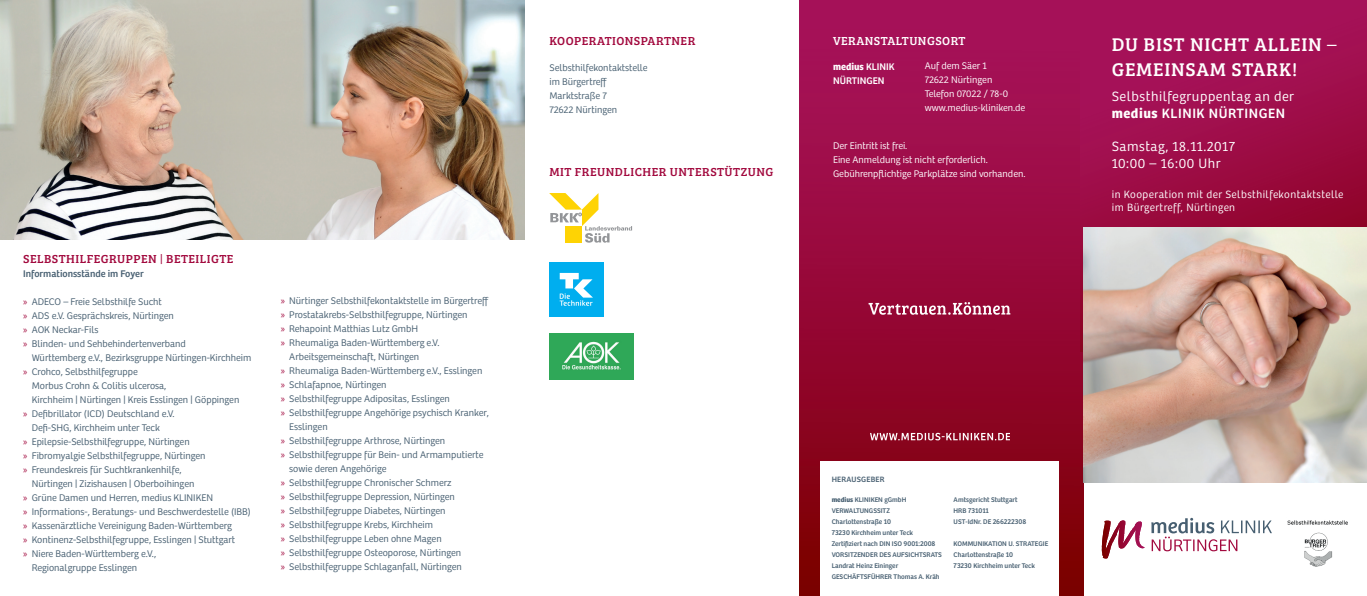
<style>
.page{position:relative;width:1367px;height:596px;background:#fff}
.page>*{position:absolute;margin:0;border:0;box-sizing:border-box;transform-origin:0 0}
.t1{font:19px/25px "Bree Serif";letter-spacing:.04em;color:#fff}
.t2{font:300 14px/16.8px "Bree";letter-spacing:.04em;color:#fff}
.t3{font:12px "Bree Serif";letter-spacing:.04em;color:#a2093e}
.t4{font:12px "Bree Serif";letter-spacing:.04em;color:#fff}
.t5{font:300 11px/13.2px "Bree";letter-spacing:.04em;color:#fff}
.t6{font:300 10px/14px "Bree";color:#475f71}
.t7{font:300 10px/14px "Bree";color:#fff}
.t8{font:10px "Bree";color:#475f71}
.t9{font:10px/14px "Bree";color:#fff}
.t10{font:8px "Bree";letter-spacing:.025em;color:#475f71}
.t11{font:7.3px "Bree";color:#475f71}
.t12{font:7px/11px "Bree";color:#475f71}
.s1{font-family:"Bree";font-weight:300}
.s2{font-family:"Myriad Pro";font-weight:400;color:#a2093e}
.s3{font-weight:700}
.s4{font-size:7.3px}
.s5{font-size:7px}
.s6{font-weight:400}
</style>
<div class="page">
<div style="left:799px;top:0;width:284px;height:595px;background:linear-gradient(to bottom,#ab1363,#7d0003)"></div>
<div style="left:1080px;top:0;width:286px;height:351px;background:linear-gradient(to bottom,#a8135e,#8e0325)"></div>
<div style="left:820px;top:461px;width:238px;height:134px;background:#fff"></div>
<svg style="left:868px;top:302px;width:142px;height:12px"></svg>
<svg style="left:870px;top:432px;width:139px;height:8px"></svg>
<img style="left:1083px;top:227px;width:283px;height:255px">
<img style="left:0;top:0;width:524px;height:240px">
<img style="left:1287px;top:520px;width:61px;height:47px">
<svg style="left:1101px;top:520px;width:20px;height:38px"></svg>
<svg style="left:1151px;top:517px;width:120px;height:34px"></svg>
<svg style="left:549px;top:193px;width:83px;height:49px"></svg>
<div style="left:549px;top:262px;width:54px;height:54px;background:#00aeef"></div>
<svg style="left:559px;top:273px;width:34px;height:32px"></svg>
<img style="left:549px;top:333px;width:84px;height:46px">
<p class="t3" style="left:23px;top:250px;width:212px">SELBSTHILFEGRUPPEN <span class="s1">|</span> BETEILIGTE</p>
<p class="t8" style="left:23px;top:267px;width:122px">Informationsstände im Foyer</p>
<p class="t6" style="left:23px;top:294px;width:140px"><span class="s2">»</span> ADECO – Freie Selbsthilfe Sucht</p>
<p class="t6" style="left:23px;top:308px;width:152px"><span class="s2">»</span> ADS e.V. Gesprächskreis, Nürtingen</p>
<p class="t6" style="left:23px;top:322px;width:77px"><span class="s2">»</span> AOK Neckar-Fils</p>
<p class="t6" style="left:23px;top:336px;width:164px"><span class="s2">»</span> Blinden- und Sehbehindertenverband</p>
<p class="t6" style="left:32px;top:350px;width:221px">Württemberg e.V., Bezirksgruppe Nürtingen-Kirchheim</p>
<p class="t6" style="left:23px;top:364px;width:116px"><span class="s2">»</span> Crohco, Selbsthilfegruppe</p>
<p class="t6" style="left:32px;top:378px;width:136px">Morbus Crohn &amp; Colitis ulcerosa,</p>
<p class="t6" style="left:32px;top:392px;width:209px">Kirchheim | Nürtingen | Kreis Esslingen | Göppingen</p>
<p class="t6" style="left:23px;top:406px;width:153px"><span class="s2">»</span> Defibrillator (ICD) Deutschland e.V.</p>
<p class="t6" style="left:32px;top:420px;width:129px">Defi-SHG, Kirchheim unter Teck</p>
<p class="t6" style="left:23px;top:434px;width:168px"><span class="s2">»</span> Epilepsie-Selbsthilfegruppe, Nürtingen</p>
<p class="t6" style="left:23px;top:448px;width:184px"><span class="s2">»</span> Fibromyalgie Selbsthilfegruppe, Nürtingen</p>
<p class="t6" style="left:23px;top:462px;width:160px"><span class="s2">»</span> Freundeskreis für Suchtkrankenhilfe,</p>
<p class="t6" style="left:32px;top:476px;width:164px">Nürtingen | Zizishausen | Oberboihingen</p>
<p class="t6" style="left:23px;top:490px;width:191px"><span class="s2">»</span> Grüne Damen und Herren, medius KLINIKEN</p>
<p class="t6" style="left:23px;top:504px;width:229px"><span class="s2">»</span> Informations-, Beratungs- und Beschwerdestelle (IBB)</p>
<p class="t6" style="left:23px;top:518px;width:210px"><span class="s2">»</span> Kassenärztliche Vereinigung Baden-Württemberg</p>
<p class="t6" style="left:23px;top:532px;width:213px"><span class="s2">»</span> Kontinenz-Selbsthilfegruppe, Esslingen | Stuttgart</p>
<p class="t6" style="left:23px;top:546px;width:134px"><span class="s2">»</span> Niere Baden-Württemberg e.V.,</p>
<p class="t6" style="left:32px;top:560px;width:107px">Regionalgruppe Esslingen</p>
<p class="t6" style="left:281px;top:293px;width:209px"><span class="s2">»</span> Nürtinger Selbsthilfekontaktstelle im Bürgertreff</p>
<p class="t6" style="left:281px;top:307px;width:188px"><span class="s2">»</span> Prostatakrebs-Selbsthilfegruppe, Nürtingen</p>
<p class="t6" style="left:281px;top:321px;width:139px"><span class="s2">»</span> Rehapoint Matthias Lutz GmbH</p>
<p class="t6" style="left:281px;top:335px;width:160px"><span class="s2">»</span> Rheumaliga Baden-Württemberg e.V.</p>
<p class="t6" style="left:289px;top:349px;width:131px">Arbeitsgemeinschaft, Nürtingen</p>
<p class="t6" style="left:281px;top:363px;width:203px"><span class="s2">»</span> Rheumaliga Baden-Württemberg e.V., Esslingen</p>
<p class="t6" style="left:281px;top:377px;width:107px"><span class="s2">»</span> Schlafapnoe, Nürtingen</p>
<p class="t6" style="left:281px;top:391px;width:170px"><span class="s2">»</span> Selbsthilfegruppe Adipositas, Esslingen</p>
<p class="t6" style="left:281px;top:405px;width:210px"><span class="s2">»</span> Selbsthilfegruppe Angehörige psychisch Kranker,</p>
<p class="t6" style="left:289px;top:419px;width:40px">Esslingen</p>
<p class="t6" style="left:281px;top:433px;width:166px"><span class="s2">»</span> Selbsthilfegruppe Arthrose, Nürtingen</p>
<p class="t6" style="left:281px;top:447px;width:204px"><span class="s2">»</span> Selbsthilfegruppe für Bein- und Armamputierte</p>
<p class="t6" style="left:289px;top:461px;width:99px">sowie deren Angehörige</p>
<p class="t6" style="left:281px;top:475px;width:172px"><span class="s2">»</span> Selbsthilfegruppe Chronischer Schmerz</p>
<p class="t6" style="left:281px;top:489px;width:176px"><span class="s2">»</span> Selbsthilfegruppe Depression, Nürtingen</p>
<p class="t6" style="left:281px;top:503px;width:166px"><span class="s2">»</span> Selbsthilfegruppe Diabetes, Nürtingen</p>
<p class="t6" style="left:281px;top:517px;width:154px"><span class="s2">»</span> Selbsthilfegruppe Krebs, Kirchheim</p>
<p class="t6" style="left:281px;top:531px;width:162px"><span class="s2">»</span> Selbsthilfegruppe Leben ohne Magen</p>
<p class="t6" style="left:281px;top:545px;width:182px"><span class="s2">»</span> Selbsthilfegruppe Osteoporose, Nürtingen</p>
<p class="t6" style="left:281px;top:559px;width:183px"><span class="s2">»</span> Selbsthilfegruppe Schlaganfall, Nürtingen</p>
<p class="t3" style="left:549px;top:32px;width:147px">KOOPERATIONSPARTNER</p>
<p class="t6" style="left:549px;top:61px;width:100px">Selbsthilfekontaktstelle im Bürgertreff<br>Marktstraße 7<br>72622 Nürtingen</p>
<p class="t3" style="left:549px;top:162px;width:225px">MIT FREUNDLICHER UNTERSTÜTZUNG</p>
<p class="t4" style="left:833px;top:32px;width:134px">VERANSTALTUNGSORT</p>
<p class="t9" style="left:833px;top:60px;width:63px"><span class="s3">medius</span> KLINIK<br>NÜRTINGEN</p>
<p class="t7" style="left:924px;top:59px;width:102px">Auf dem Säer 1<br>72622 Nürtingen<br>Telefon 07022 / 78-0 www.medius-kliniken.de</p>
<p class="t7" style="left:833px;top:138px;width:194px">Der Eintritt ist frei.<br>Eine Anmeldung ist nicht erforderlich.<br>Gebührenpflichtige Parkplätze sind vorhanden.</p>
<p class="t10" style="left:831px;top:474px;width:54px">HERAUSGEBER</p>
<p class="t12" style="left:831px;top:494px;width:112px"><span class="s3">medius</span> KLINIKEN gGmbH<br>VERWALTUNGSSITZ<br>Charlottenstraße <span class="s4">10<br>73230</span> Kirchheim unter Teck<br>Zertifiziert nach DIN ISO <span class="s4">9001:2008<br></span>VORSITZENDER DES AUFSICHTSRATS<br>Landrat Heinz Eininger<br>GESCHÄFTSFÜHRER Thomas A. Kräh</p>
<p class="t12" style="left:953px;top:494px;width:65px">Amtsgericht Stuttgart</p>
<p class="t11" style="left:953px;top:506px;width:37px"><span class="s5">HRB</span> 731011</p>
<p class="t12" style="left:953px;top:516px;width:74px">UST-IdNr. DE <span class="s4">266222308</span></p>
<p class="t12" style="left:953px;top:538px;width:96px">KOMMUNIKATION U. STRATEGIE<br>Charlottenstraße <span class="s4">10<br>73230</span> Kirchheim unter Teck</p>
<h1 class="t1" style="left:1111px;top:30px;width:226px">DU BIST NICHT ALLEIN <span class="s1">–<br></span>GEMEINSAM STARK!</h1>
<h2 class="t2" style="left:1111px;top:88px;width:184px">Selbsthilfegruppentag an der <span class="s3">medius</span> <span class="s6">KLINIK NÜRTINGEN</span></h2>
<h2 class="t2" style="left:1111px;top:138px;width:125px">Samstag, 18.11.2017<br>10:00 – 16:00 Uhr</h2>
<p class="t5" style="left:1111px;top:188px;width:233px">in Kooperation mit der Selbsthilfekontaktstelle im Bürgertreff, Nürtingen</p>
</div>
